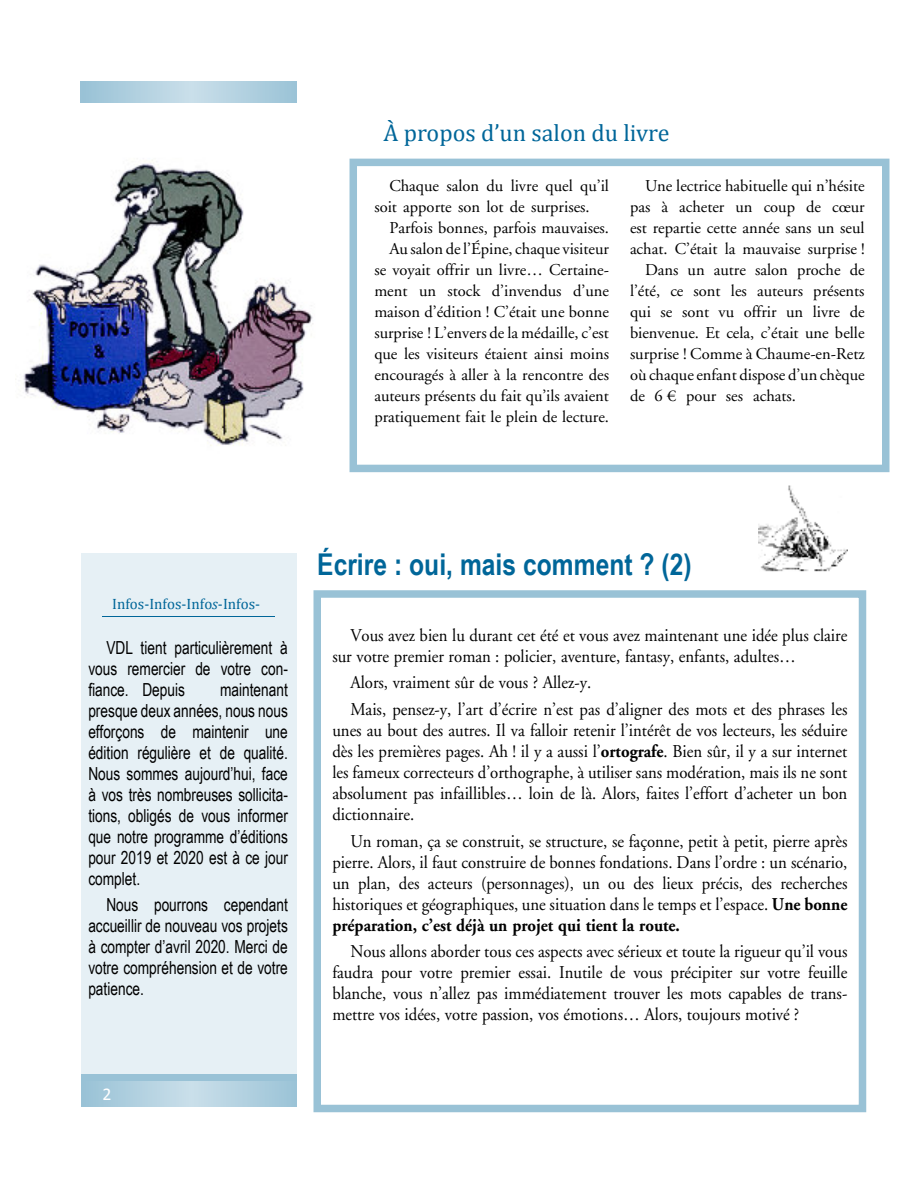
<style>
.page{position:relative;width:918px;height:1188px;background:#fff}
.page>*{position:absolute;margin:0;border:0;box-sizing:border-box;transform-origin:0 0}
.t1{font:700 30px "Arial Narrow";color:#069}
.t2{font:24px "Cambria";color:#069}
.t3{font:18px/21px "Adobe Garamond";color:#000;text-align:justify;scale:.93 1}
.t4{font:18px/21px "Arial Narrow";color:#000;text-align:justify;scale:.93 1}
.t5{font:18px "Calibri";color:#fff}
.t6{font:16.5px/21px "Adobe Garamond";color:#000}
.t7{font:15px "Cambria";color:#069}
.s1{font-style:italic}
.s2{font-weight:700}
</style>
<div class="page">
<img style="left:758px;top:485px;width:89px;height:87px">
<img style="left:23px;top:160px;width:290px;height:286px">
<div style="left:81px;top:554px;width:216px;height:540px;background:#e6f0f5"></div>
<hr style="left:102px;top:617px;width:173px;height:1px;background:#069">
<div style="left:314px;top:590px;width:552px;height:522px;background:#fff;border:8px solid #99c2d6"></div>
<div style="left:350px;top:159px;width:540px;height:313px;background:#fff;border:8px solid #99c2d6"></div>
<svg style="left:81px;top:81px;width:216px;height:22px;background:#b1d0df"></svg>
<div style="left:81px;top:1075px;width:216px;height:32px;background:#99c2d6"></div>
<svg style="left:106px;top:1081px;width:171px;height:26px"></svg>
<h2 class="t2" style="left:383px;top:122px;width:287px">À propos d’un salon du livre</h2>
<p class="t6" style="left:374px;top:177px;width:236px;text-indent:15px">Chaque salon du livre quel qu’il soit apporte son lot de surprises.</p>
<p class="t6" style="left:374px;top:219px;width:236px;text-align:right">Parfois bonnes, parfois mauvaises.<br>Au salon de l’Épine, chaque visiteur se voyait offrir un livre… Certaine&shy;ment un stock d’invendus d’une maison d’édition ! C’était une bonne surprise ! L’envers de la médaille, c’est que les visiteurs étaient ainsi moins encouragés à aller à la rencontre des auteurs présents du fait qu’ils avaient pratiquement fait le plein de lecture.</p>
<p class="t6" style="left:645px;top:177px;width:221px">Une lectrice habituelle qui n’hésite</p>
<p class="t6" style="left:630px;top:198px;width:236px">pas à acheter un coup de cœur</p>
<p class="t6" style="left:630px;top:219px;width:236px">est repartie cette année sans un seul</p>
<p class="t6" style="left:630px;top:240px;width:236px">achat. C’était la mauvaise surprise !</p>
<p class="t6" style="left:645px;top:261px;width:221px">Dans un autre salon proche de</p>
<p class="t6" style="left:630px;top:282px;width:236px">l’été, ce sont les auteurs présents</p>
<p class="t6" style="left:630px;top:303px;width:236px">qui se sont vu offrir un livre de</p>
<p class="t6" style="left:630px;top:324px;width:236px">bienvenue. Et cela, c’était une belle</p>
<p class="t6" style="left:630px;top:345px;width:236px">surprise ! Comme à Chaume-en-Retz</p>
<p class="t6" style="left:630px;top:366px;width:236px">où chaque enfant dispose d’un chèque</p>
<p class="t6" style="left:630px;top:387px;width:167px">de 6 € pour ses achats.</p>
<p class="t7" style="left:112px;top:597px;width:149px">Infos-Infos-Info<span class="s1">s</span>-Infos-</p>
<p class="t4" style="left:88px;top:638px;width:216px;text-indent:18px">VDL tient particulièrement à vous remercier de votre con&shy;fiance. Depuis</p>
<p class="t4" style="left:88px;top:680px;width:216px;text-indent:132px">maintenant presque deux années, nous nous efforçons de maintenir une édition régulière et de qualité.<br>Nous sommes aujourd’hui, face à vos très nombreuses sollicita&shy;tions, obligés de vous informer que notre programme d’éditions pour 2019 et 2020 est à ce jour complet.</p>
<p class="t4" style="left:88px;top:896px;width:216px;text-indent:18px">Nous pourrons cependant accueillir de nouveau vos projets à compter d’avril 2020. Merci de votre compréhension et de votre patience.</p>
<p class="t5" style="left:103px;top:1086px;width:11px">2</p>
<h1 class="t1" style="left:317px;top:553px;width:376px">Écrire : oui, mais comment ? (2)</h1>
<p class="t3" style="left:332px;top:626px;width:555px;text-indent:18px">Vous avez bien lu durant cet été et vous avez maintenant une idée plus claire sur votre premier roman : policier, aventure, fantasy, enfants, adultes…</p>
<p class="t3" style="left:350px;top:671px;width:536px;line-height:26.7px">Alors, vraiment sûr de vous ? Allez-y.<br>Mais, pensez-y, l’art d’écrire n’est pas d’aligner des mots et des phrases les</p>
<p class="t3" style="left:332px;top:721px;width:555px">unes au bout des autres. Il va falloir retenir l’intérêt de vos lecteurs, les séduire dès les premières pages. Ah ! il y a aussi l’<span class="s2">ortografe</span>. Bien sûr, il y a sur internet les fameux correcteurs d’orthographe, à utiliser sans modération, mais ils ne sont absolument pas infaillibles… loin de là. Alors, faites l’effort d’acheter un bon dictionnaire.</p>
<p class="t3" style="left:332px;top:832px;width:555px;text-indent:18px">Un roman, ça se construit, se structure, se façonne, petit à petit, pierre après pierre. Alors, il faut construire de bonnes fondations. Dans l’ordre : un scénario, un plan, des acteurs (personnages), un ou des lieux précis, des recherches historiques et géographiques, une situation dans le temps et l’espace. <span class="s2">Une bonne préparation, c’est déjà un projet qui tient la route.</span></p>
<p class="t3" style="left:332px;top:943px;width:555px;text-indent:18px">Nous allons aborder tous ces aspects avec sérieux et toute la rigueur qu’il vous faudra pour votre premier essai. Inutile de vous précipiter sur votre feuille blanche, vous n’allez pas immédiatement trouver les mots capables de trans&shy;mettre vos idées, votre passion, vos émotions… Alors, toujours motivé ?</p>
</div>
